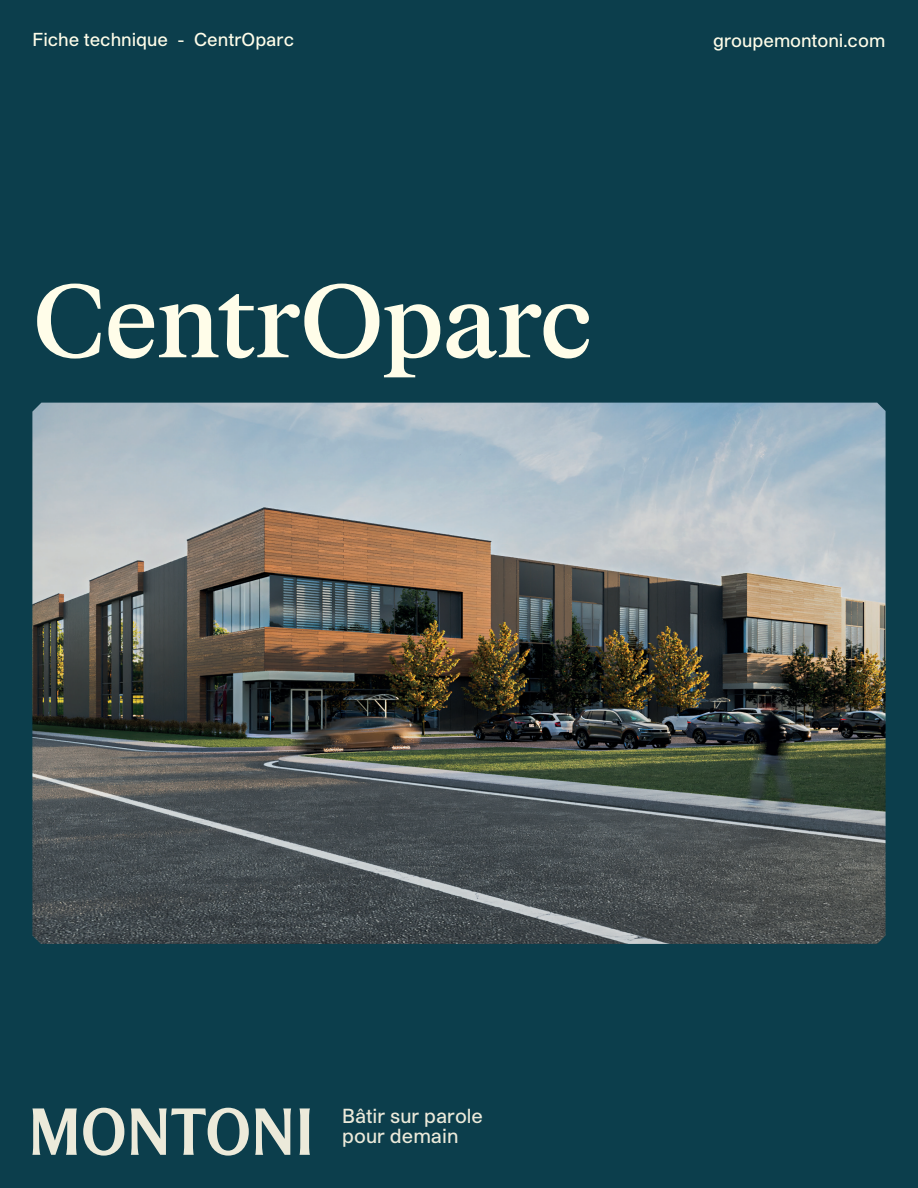
<style>
.page{position:relative;width:918px;height:1188px;background:#0c3e4c}
.page>*{position:absolute;margin:0;border:0;box-sizing:border-box;transform-origin:0 0}
.t1{font:500 100.5px "FK Roman Standard";letter-spacing:-.025em;color:#fffde9}
.t2{font:500 19.5px/19.5px "Studio Pro";color:#eceada}
.t3{font:500 18px "Studio Pro";color:#fffde9}
</style>
<div class="page">
<svg style="left:32px;top:1108px;width:45px;height:47px"></svg>
<svg style="left:83px;top:1108px;width:41px;height:48px"></svg>
<svg style="left:299px;top:1108px;width:11px;height:47px"></svg>
<svg style="left:131px;top:1108px;width:118px;height:48px"></svg>
<svg style="left:255px;top:1108px;width:36px;height:47px"></svg>
<img style="left:32px;top:403px;width:854px;height:541px">
<p class="t3" style="left:32px;top:27px;width:263px">Fiche technique - CentrOparc</p>
<p class="t3" style="left:713px;top:28px;width:174px">groupemontoni.com</p>
<h1 class="t1" style="left:32px;top:245px;width:562px">CentrOparc</h1>
<p class="t2" style="left:342px;top:1106px;width:142px">Bâtir sur parole pour demain</p>
</div>
